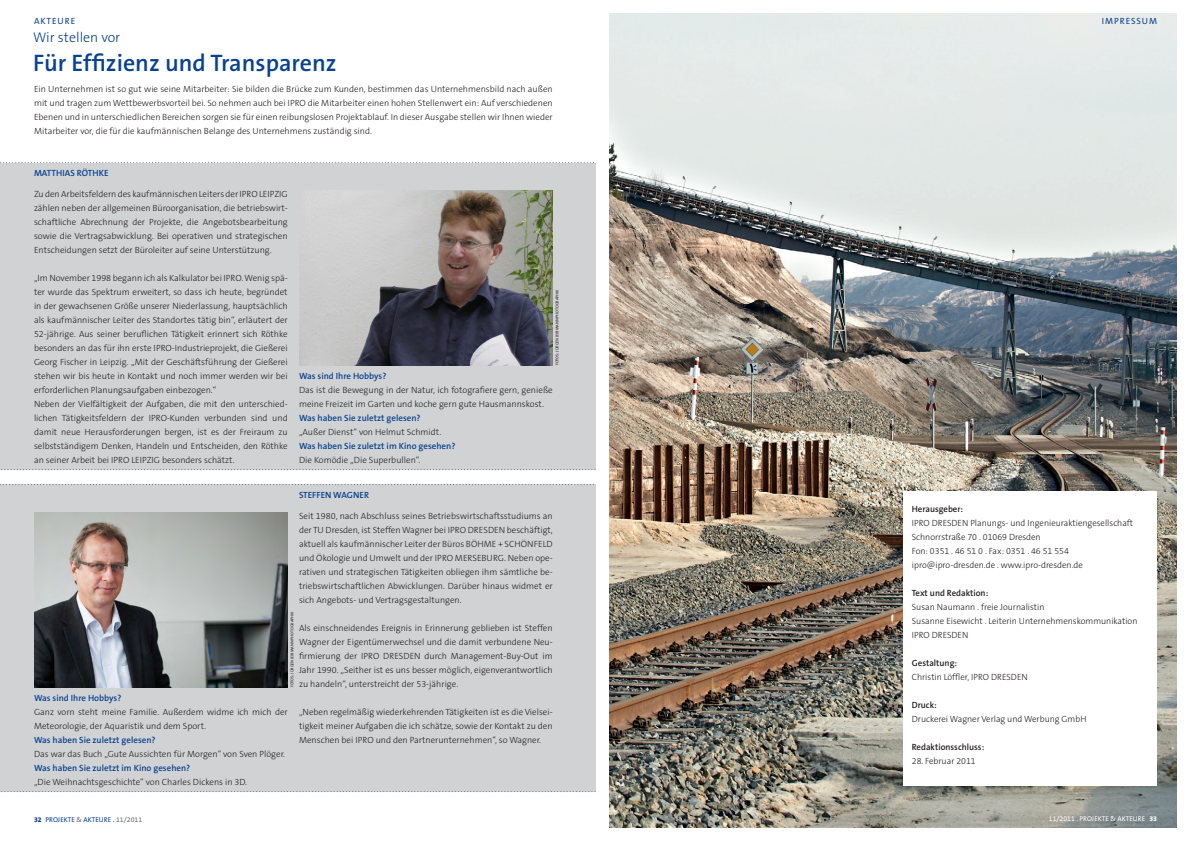
<style>
.page{position:relative;width:1191px;height:842px;background:#fff}
.page>*{position:absolute;margin:0;border:0;box-sizing:border-box;transform-origin:0 0}
.t1{font:600 24px "The Sans B6";color:#09428e}
.t2{font:300 14px "The Sans B3";color:#09428e}
.t3{font:300 9px/14px "The Sans B3";color:#231f20;text-align:justify}
.t4{font:600 9px "The Sans B6";color:#09428e}
.t5{font:600 9px "The Sans B6";color:#231f20}
.t6{font:9px "The Sans B5 Plain";letter-spacing:.1em;color:#09428e}
.t7{font:7px "The Sans B5 Plain";color:#09428e}
.t8{font:7px "The Sans B5 Plain";color:#fff}
.t9{font:4px "The Sans B5 Plain";color:#231f20}
.s1{font-family:"The Sans B8";font-weight:800}
.s2{color:#6c6d70}
</style>
<div class="page">
<div style="left:0;top:163px;width:595px;height:307px;background:#d1d2d4"></div>
<svg style="left:1px;top:469px;width:594px;height:1px"></svg>
<svg style="left:0;top:162px;width:594px;height:1px"></svg>
<div style="left:0;top:485px;width:595px;height:307px;background:#d1d2d4"></div>
<svg style="left:1px;top:791px;width:594px;height:1px"></svg>
<svg style="left:0;top:484px;width:595px;height:1px"></svg>
<img style="left:299px;top:190px;width:254px;height:175px">
<img style="left:34px;top:512px;width:254px;height:175px">
<img style="left:610px;top:13px;width:567px;height:814px">
<div style="left:903px;top:491px;width:254px;height:294px;background:#fff"></div>
<p class="t6" style="left:34px;top:16px;width:43px">AKTEURE</p>
<p class="t2" style="left:33px;top:30px;width:89px">Wir stellen vor</p>
<p class="t1" style="left:33px;top:50px;width:305px">Für Effizienz und Transparenz</p>
<p class="t3" style="left:34px;top:82px;width:520px">Ein Unternehmen ist so gut wie seine Mitarbeiter: Sie bilden die Brücke zum Kunden, bestimmen das Unternehmensbild nach außen mit und tragen zum Wettbewerbsvorteil bei. So nehmen auch bei IPRO die Mitarbeiter einen hohen Stellenwert ein: Auf verschiedenen Ebenen und in unterschiedlichen Bereichen sorgen sie für einen reibungslosen Projektablauf. In dieser Ausgabe stellen wir Ihnen wieder Mitarbeiter vor, die für die kaufmännischen Belange des Unternehmens zuständig sind.</p>
<p class="t4" style="left:34px;top:168px;width:76px">MATTHIAS RÖTHKE</p>
<p class="t3" style="left:34px;top:187px;width:255px">Zu den Arbeitsfeldern des kaufmännischen Leiters der IPRO LEIPZIG zählen neben der allgemeinen Büroorganisation, die betriebswirt&shy;schaftliche Abrechnung der Projekte, die Angebotsbearbeitung sowie die Vertragsabwicklung. Bei operativen und strategischen Entscheidungen setzt der Büroleiter auf seine Unterstützung.</p>
<p class="t3" style="left:34px;top:271px;width:255px">„Im November 1998 begann ich als Kalkulator bei IPRO. Wenig spä&shy;ter wurde das Spektrum erweitert, so dass ich heute, begründet in der gewachsenen Größe unserer Niederlassung, hauptsächlich als kaufmännischer Leiter des Standortes tätig bin“, erläutert der 52-jährige. Aus seiner beruflichen Tätigkeit erinnert sich Röthke besonders an das für ihn erste IPRO-Industrieprojekt, die Gießerei Georg Fischer in Leipzig. „Mit der Geschäftsführung der Gießerei stehen wir bis heute in Kontakt und noch immer werden wir bei erforderlichen Planungsaufgaben einbezogen.“</p>
<p class="t3" style="left:34px;top:397px;width:255px">Neben der Vielfältigkeit der Aufgaben, die mit den unterschied&shy;lichen Tätigkeitsfeldern der IPRO-Kunden verbunden sind und damit neue Herausforderungen bergen, ist es der Freiraum zu selbstständigem Denken, Handeln und Entscheiden, den Röthke an seiner Arbeit bei IPRO LEIPZIG besonders schätzt.</p>
<p class="t9" style="left:555px;top:365px;width:77px;rotate:-90deg">FOTOS: JÜRGEN JEIBMANN PHOTOGRAPHIK</p>
<p class="t4" style="left:299px;top:371px;width:89px">Was sind Ihre Hobbys?</p>
<p class="t3" style="left:299px;top:383px;width:255px">Das ist die Bewegung in der Natur, ich fotografiere gern, genieße meine Freizeit im Garten und koche gern gute Hausmannskost.</p>
<p class="t4" style="left:299px;top:413px;width:123px">Was haben Sie zuletzt gelesen?</p>
<p class="t3" style="left:299px;top:425px;width:144px">„Außer Dienst“ von Helmut Schmidt.</p>
<p class="t4" style="left:299px;top:441px;width:158px">Was haben Sie zuletzt im Kino gesehen?</p>
<p class="t3" style="left:299px;top:453px;width:123px">Die Komödie „Die Superbullen“.</p>
<p class="t4" style="left:299px;top:490px;width:71px">STEFFEN WAGNER</p>
<p class="t3" style="left:299px;top:509px;width:255px">Seit 1980, nach Abschluss seines Betriebswirtschaftsstudiums an der TU Dresden, ist Steffen Wagner bei IPRO DRESDEN beschäftigt, aktuell als kaufmännischer Leiter der Büros BÖHME + SCHÖNFELD und Ökologie und Umwelt und der IPRO MERSEBURG. Neben ope&shy;rativen und strategischen Tätigkeiten obliegen ihm sämtliche be&shy;triebswirtschaftlichen Abwicklungen. Darüber hinaus widmet er sich Angebots- und Vertragsgestaltungen.</p>
<p class="t3" style="left:299px;top:621px;width:255px">Als einschneidendes Ereignis in Erinnerung geblieben ist Steffen Wagner der Eigentümerwechsel und die damit verbundene Neu&shy;firmierung der IPRO DRESDEN durch Management-Buy-Out im Jahr 1990. „Seither ist es uns besser möglich, eigenverantwortlich zu handeln“, unterstreicht der 53-jährige.</p>
<p class="t3" style="left:299px;top:705px;width:255px">„Neben regelmäßig wiederkehrenden Tätigkeiten ist es die Vielsei&shy;tigkeit meiner Aufgaben die ich schätze, sowie der Kontakt zu den Menschen bei IPRO und den Partnerunternehmen“, so Wagner.</p>
<p class="t9" style="left:290px;top:687px;width:77px;rotate:-90deg">FOTOS: JÜRGEN JEIBMANN PHOTOGRAPHIK</p>
<p class="t4" style="left:34px;top:693px;width:89px">Was sind Ihre Hobbys?</p>
<p class="t3" style="left:34px;top:705px;width:255px">Ganz vorn steht meine Familie. Außerdem widme ich mich der<br>Meteorologie, der Aquaristik und dem Sport.</p>
<p class="t4" style="left:34px;top:735px;width:123px">Was haben Sie zuletzt gelesen?</p>
<p class="t3" style="left:34px;top:747px;width:253px">Das war das Buch „Gute Aussichten für Morgen“ von Sven Plöger.</p>
<p class="t4" style="left:34px;top:763px;width:158px">Was haben Sie zuletzt im Kino gesehen?</p>
<p class="t3" style="left:34px;top:775px;width:215px">„Die Weihnachtsgeschichte“ von Charles Dickens in 3D.</p>
<p class="t7" style="left:34px;top:815px;width:110px"><span class="s1">32</span> PROJEKTE <span class="s2">&amp;</span> AKTEURE . <span class="s2">11/2011</span></p>
<p class="t6" style="left:1102px;top:16px;width:57px">IMPRESSUM</p>
<p class="t5" style="left:912px;top:504px;width:53px">Herausgeber:</p>
<p class="t3" style="left:912px;top:516px;width:223px;text-align:left">IPRO DRESDEN Planungs- und Ingenieuraktiengesellschaft Schnorrstraße 70 . 01069 Dresden<br>Fon: 0351 . 46 51 0 . Fax: 0351 . 46 51 554 ipro@ipro-dresden.de . www.ipro-dresden.de</p>
<p class="t5" style="left:912px;top:588px;width:78px">Text und Redaktion:</p>
<p class="t3" style="left:912px;top:600px;width:227px;text-align:left">Susan Naumann . freie Journalistin<br>Susanne Eisewicht . Leiterin Unternehmenskommunikation<br>IPRO DRESDEN</p>
<p class="t5" style="left:912px;top:658px;width:47px">Gestaltung:</p>
<p class="t3" style="left:912px;top:670px;width:117px">Christin Löffler, IPRO DRESDEN</p>
<p class="t5" style="left:912px;top:700px;width:26px">Druck:</p>
<p class="t3" style="left:912px;top:712px;width:176px">Druckerei Wagner Verlag und Werbung GmbH</p>
<p class="t5" style="left:912px;top:742px;width:74px">Redaktionsschluss:</p>
<p class="t3" style="left:912px;top:754px;width:65px">28. Februar 2011</p>
<p class="t8" style="left:1049px;top:815px;width:110px">11/2011 . PROJEKTE &amp; AKTEURE <span class="s1">33</span></p>
</div>
